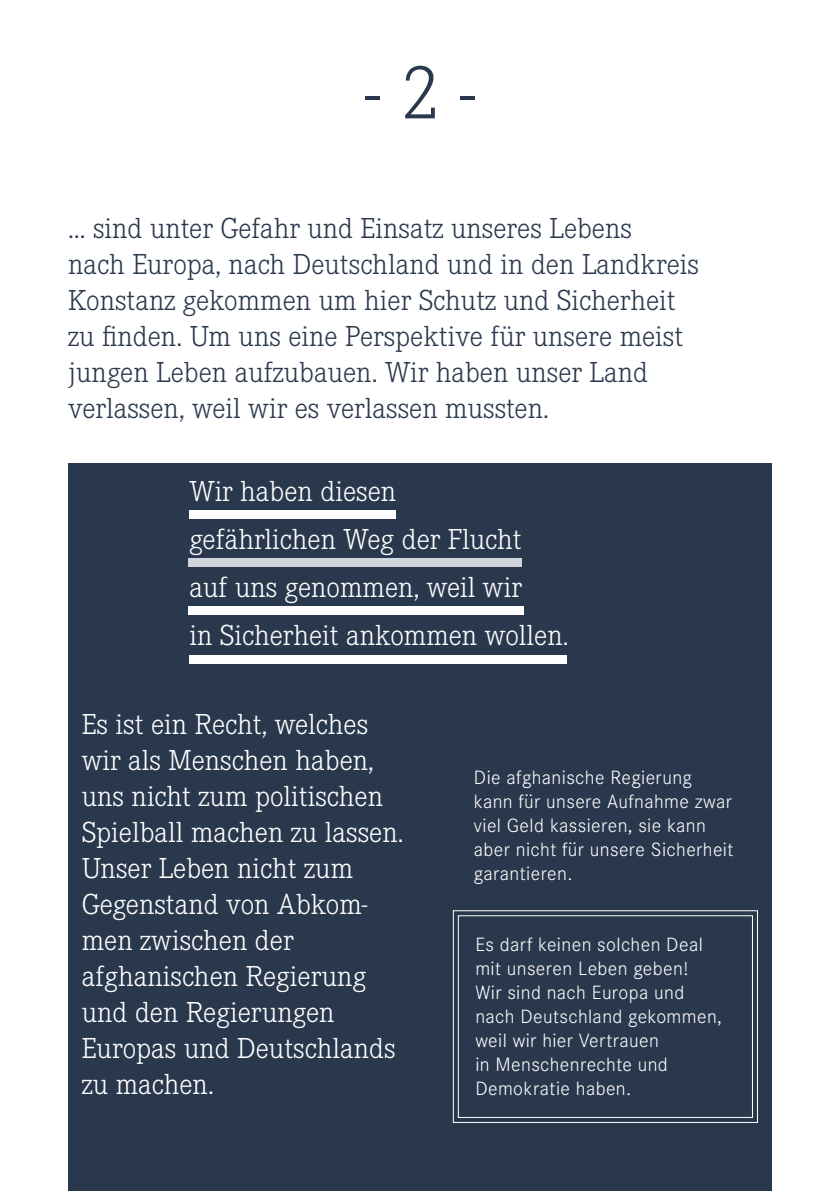
<style>
.page{position:relative;width:840px;height:1191px;background:#fff}
.page>*{position:absolute;margin:0;border:0;box-sizing:border-box;transform-origin:0 0}
.t1{font:300 80px "Corporate E";color:#2a384d}
.t2{font:300 30px/36px "Corporate E";color:#fff}
.t3{font:300 30px/36px "Corporate E";color:#2a384d}
.t4{font:300 20px/24px "Corporate S";letter-spacing:.02em;color:#fff}
</style>
<div class="page">
<div style="left:68px;top:463px;width:703px;height:728px;background:#2a384d"></div>
<svg style="left:452px;top:910px;width:306px;height:213px"></svg>
<svg style="left:457px;top:914px;width:296px;height:204px"></svg>
<div style="left:189px;top:510px;width:206px;height:8px;background:#fff"></div>
<div style="left:189px;top:558px;width:332px;height:9px;background:#d1d5de"></div>
<div style="left:189px;top:606px;width:335px;height:9px;background:#fff"></div>
<div style="left:189px;top:655px;width:378px;height:8px;background:#fff"></div>
<p class="t1" style="left:365px;top:49px;width:110px">- 2 -</p>
<p class="t3" style="left:68px;top:211px;width:632px">… sind unter Gefahr und Einsatz unseres Lebens<br>nach Europa, nach Deutschland und in den Landkreis Konstanz gekommen um hier Schutz und Sicherheit zu finden. Um uns eine Perspektive für unsere meist jungen Leben aufzubauen. Wir haben unser Land verlassen, weil wir es verlassen mussten.</p>
<p class="t2" style="left:189px;top:468px;width:380px;line-height:48px">Wir haben diesen<br>gefährlichen Weg der Flucht<br>auf uns genommen, weil wir<br>in Sicherheit ankommen wollen.</p>
<p class="t2" style="left:82px;top:707px;width:323px">Es ist ein Recht, welches wir als Menschen haben, uns nicht zum politischen<br>Spielball machen zu lassen.<br>Unser Leben nicht zum<br>Gegenstand von Abkom&shy;men zwischen der afghanischen Regierung und den Regierungen<br>Europas und Deutschlands zu machen.</p>
<p class="t4" style="left:473px;top:765px;width:261px">Die afghanische Regierung kann für unsere Aufnahme zwar viel Geld kassieren, sie kann aber nicht für unsere Sicherheit garantieren.</p>
<p class="t4" style="left:475px;top:933px;width:248px">Es darf keinen solchen Deal mit unseren Leben geben!<br>Wir sind nach Europa und nach Deutschland gekommen, weil wir hier Vertrauen<br>in Menschenrechte und<br>Demokratie haben.</p>
</div>
